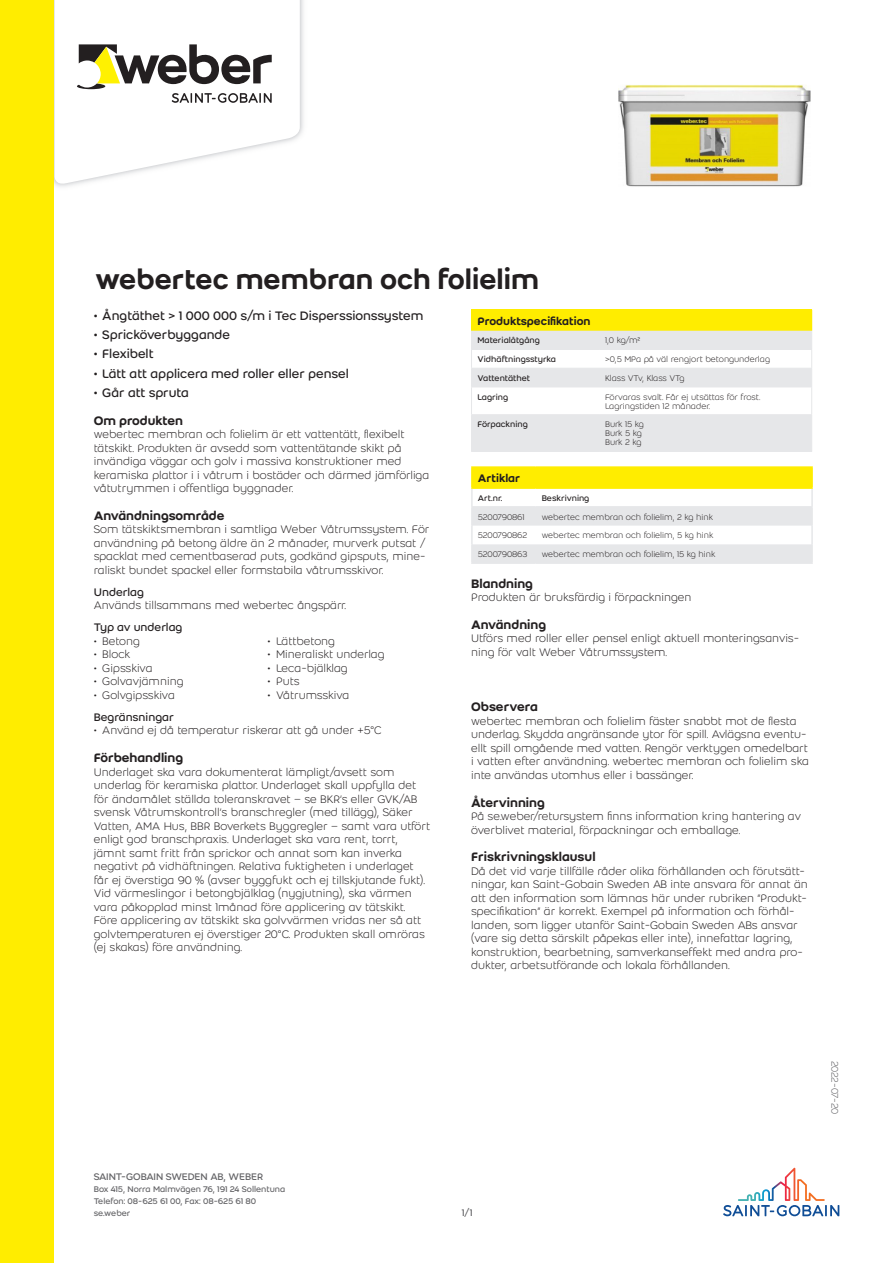
<style>
.page{position:relative;width:893px;height:1263px;background:#fff}
.page>*{position:absolute;margin:0;border:0;box-sizing:border-box;transform-origin:0 0}
.Product_name{font:500 30px "Weber";color:#231f20}
.t1{font:13.5px "Weber";color:#231f20}
.Second_header{font:500 13.5px "Weber";color:#231f20}
.Body_text{font:300 12px/13.5px "Weber";color:#231f20}
.Second_sub-header{font:12px "Weber";color:#231f20}
.header_1{font:500 12px "Weber";color:#231f20}
.column_header_1_colu{font:500 12px "Weber";color:#231f20}
.t2{font:10.5px "Weber";letter-spacing:-.01em;color:#636366}
.Last_modification_da{font:300 10.5px "Weber";letter-spacing:-.02em;color:#636366}
.column_2{font:300 9px/9px "Weber";color:#231f20}
.t3{font:9px/12px "Weber";letter-spacing:-.005em;color:#636366}
.column_1{font:9px "Weber";color:#231f20}
.column_1-2{font:300 9px "Weber";letter-spacing:-.02em;color:#231f20}
.column_2-2{font:300 9px/9px "Weber";letter-spacing:-.02em;color:#231f20}
.column_header_2_colu{font:9px "Weber";color:#231f20}
.column_2-3{font:300 9px "Weber";letter-spacing:-.025em;color:#231f20}
</style>
<div class="page">
<img style="left:54px;top:0;width:250px;height:187px">
<svg style="left:55px;top:0;width:245px;height:186px"></svg>
<svg style="left:77px;top:44px;width:195px;height:59px"></svg>
<div style="left:0;top:0;width:54px;height:1263px;background:#ffed00"></div>
<svg style="left:723px;top:1168px;width:116px;height:48px"></svg>
<svg style="left:471px;top:310px;width:341px;height:141px"></svg>
<hr style="left:471px;top:414px;width:128px;height:1px;background:#e6e7e9">
<hr style="left:471px;top:415px;width:1px;height:36px;background:#e6e7e9">
<hr style="left:471px;top:451px;width:128px;height:1px;background:#e6e7e9">
<hr style="left:599px;top:414px;width:213px;height:1px;background:#e6e7e9">
<hr style="left:811px;top:415px;width:1px;height:36px;background:#e6e7e9">
<hr style="left:599px;top:451px;width:213px;height:1px;background:#e6e7e9">
<hr style="left:471px;top:466px;width:65px;height:2px;background:#ffed00">
<hr style="left:536px;top:466px;width:277px;height:2px;background:#ffed00">
<svg style="left:471px;top:467px;width:342px;height:95px"></svg>
<hr style="left:471px;top:562px;width:65px;height:2px;background:#e6e7e9">
<hr style="left:536px;top:562px;width:277px;height:2px;background:#e6e7e9">
<img style="left:619px;top:85px;width:191px;height:102px">
<p class="Product_name" style="left:95px;top:257px;width:446px">webertec membran och folielim</p>
<p class="t1" style="left:94px;top:306px;width:331px">• Ångtäthet &gt; 1 000 000 s/m i Tec Disperssionssystem</p>
<p class="t1" style="left:94px;top:325px;width:138px">• Spricköverbyggande</p>
<p class="t1" style="left:94px;top:344px;width:61px">• Flexibelt</p>
<p class="t1" style="left:94px;top:364px;width:257px">• Lätt att applicera med roller eller pensel</p>
<p class="t1" style="left:94px;top:383px;width:97px">• Går att spruta</p>
<p class="Second_header" style="left:94px;top:410px;width:91px">Om produkten</p>
<p class="Body_text" style="left:94px;top:427px;width:337px">webertec membran och folielim är ett vattentätt, flexibelt tätskikt. Produkten är avsedd som vattentätande skikt på invändiga väggar och golv i massiva konstruktioner med keramiska plattor i i våtrum i bostäder och därmed jämförliga våtutrymmen i offentliga byggnader.</p>
<p class="Second_header" style="left:94px;top:506px;width:132px">Användningsområde</p>
<p class="Body_text" style="left:94px;top:522px;width:337px">Som tätskiktsmembran i samtliga Weber Våtrumssystem. För användning på betong äldre än 2 månader, murverk putsat / spacklat med cementbaserad puts, godkänd gipsputs, mine&shy;raliskt bundet spackel eller formstabila våtrumsskivor.</p>
<p class="Second_sub-header" style="left:94px;top:584px;width:52px">Underlag</p>
<p class="Body_text" style="left:94px;top:598px;width:254px">Används tillsammans med webertec ångspärr.</p>
<p class="Second_sub-header" style="left:94px;top:619px;width:90px">Typ av underlag</p>
<p class="Body_text" style="left:94px;top:634px;width:48px">• Betong</p>
<p class="Body_text" style="left:94px;top:647px;width:38px">• Block</p>
<p class="Body_text" style="left:94px;top:661px;width:60px">• Gipsskiva</p>
<p class="Body_text" style="left:94px;top:674px;width:91px">• Golvavjämning</p>
<p class="Body_text" style="left:94px;top:688px;width:83px">• Golvgipsskiva</p>
<p class="Body_text" style="left:268px;top:634px;width:69px">• Lättbetong</p>
<p class="Body_text" style="left:268px;top:647px;width:119px">• Mineraliskt underlag</p>
<p class="Body_text" style="left:268px;top:661px;width:82px">• Leca-bjälklag</p>
<p class="Body_text" style="left:268px;top:674px;width:34px">• Puts</p>
<p class="Body_text" style="left:268px;top:688px;width:83px">• Våtrumsskiva</p>
<p class="Second_sub-header" style="left:94px;top:709px;width:82px">Begränsningar</p>
<p class="Body_text" style="left:94px;top:723px;width:289px">• Använd ej då temperatur riskerar att gå under +5°C</p>
<p class="Second_header" style="left:94px;top:748px;width:91px">Förbehandling</p>
<p class="Body_text" style="left:94px;top:765px;width:338px">Underlaget ska vara dokumenterat lämpligt/avsett som underlag för keramiska plattor. Underlaget skall uppfylla det för ändamålet ställda toleranskravet – se BKR’s eller GVK/AB svensk Våtrumskontroll’s branschregler (med tillägg), Säker Vatten, AMA Hus, BBR Boverkets Byggregler – samt vara utfört enligt god branschpraxis. Underlaget ska vara rent, torrt, jämnt samt fritt från sprickor och annat som kan inverka negativt på vidhäftningen. Relativa fuktigheten i underlaget får ej överstiga 90 % (avser byggfukt och ej tillskjutande fukt).<br>Vid värmeslingor i betongbjälklag (nygjutning), ska värmen vara påkopplad minst 1månad före applicering av tätskikt.<br>Före applicering av tätskikt ska golvvärmen vridas ner så att golvtemperaturen ej överstiger 20°C. Produkten skall omröras (ej skakas) före användning.</p>
<p class="header_1" style="left:477px;top:312px;width:114px">Produktspecifikation</p>
<p class="column_1" style="left:477px;top:334px;width:64px">Materialåtgång</p>
<p class="column_2" style="left:605px;top:336px;width:37px">1,0 kg/m²</p>
<p class="column_1" style="left:477px;top:353px;width:80px">Vidhäftningsstyrka</p>
<p class="column_2" style="left:605px;top:355px;width:167px">&gt;0,5 MPa på väl rengjort betongunderlag</p>
<p class="column_1" style="left:477px;top:372px;width:54px">Vattentäthet</p>
<p class="column_2-3" style="left:605px;top:372px;width:81px">Klass VTv, Klass VTg</p>
<p class="column_1" style="left:477px;top:390px;width:32px">Lagring</p>
<p class="column_2" style="left:605px;top:392px;width:157px">Förvaras svalt. Får ej utsättas för frost.<br>Lagringstiden 12 månader.</p>
<p class="column_1" style="left:477px;top:418px;width:52px">Förpackning</p>
<p class="column_2-2" style="left:605px;top:420px;width:40px">Burk 15 kg<br>Burk 5 kg<br>Burk 2 kg</p>
<p class="column_header_1_colu" style="left:478px;top:469px;width:44px">Artiklar</p>
<p class="column_header_2_colu" style="left:478px;top:492px;width:26px">Art.nr.</p>
<p class="column_header_2_colu" style="left:542px;top:492px;width:49px">Beskrivning</p>
<p class="column_1-2" style="left:478px;top:511px;width:48px">5200790861</p>
<p class="column_2" style="left:542px;top:512px;width:173px">webertec membran och folielim, 2 kg hink</p>
<p class="column_1-2" style="left:478px;top:529px;width:51px">5200790862</p>
<p class="column_2" style="left:542px;top:531px;width:173px">webertec membran och folielim, 5 kg hink</p>
<p class="column_1-2" style="left:478px;top:548px;width:51px">5200790863</p>
<p class="column_2" style="left:542px;top:549px;width:175px">webertec membran och folielim, 15 kg hink</p>
<p class="Second_header" style="left:471px;top:573px;width:64px">Blandning</p>
<p class="Body_text" style="left:471px;top:590px;width:222px">Produkten är bruksfärdig i förpackningen</p>
<p class="Second_header" style="left:471px;top:614px;width:77px">Användning</p>
<p class="Body_text" style="left:471px;top:631px;width:329px">Utförs med roller eller pensel enligt aktuell monteringsanvis&shy;ning för valt Weber Våtrumssystem.</p>
<p class="Second_header" style="left:471px;top:697px;width:68px">Observera</p>
<p class="Body_text" style="left:471px;top:714px;width:339px">webertec membran och folielim fäster snabbt mot de flesta underlag. Skydda angränsande ytor för spill. Avlägsna eventu&shy;ellt spill omgående med vatten. Rengör verktygen omedelbart i vatten efter användning. webertec membran och folielim ska inte användas utomhus eller i bassänger.</p>
<p class="Second_header" style="left:471px;top:792px;width:75px">Återvinning</p>
<p class="Body_text" style="left:471px;top:809px;width:331px">På se.weber/retursystem finns information kring hantering av överblivet material, förpackningar och emballage.</p>
<p class="Second_header" style="left:471px;top:847px;width:126px">Friskrivningsklausul</p>
<p class="Body_text" style="left:471px;top:864px;width:338px">Då det vid varje tillfälle råder olika förhållanden och förutsätt&shy;ningar, kan Saint-Gobain Sweden AB inte ansvara för annat än att den information som lämnas här under rubriken ”Produkt&shy;specifikation” är korrekt. Exempel på information och förhål&shy;landen, som ligger utanför Saint-Gobain Sweden ABs ansvar (vare sig detta särskilt påpekas eller inte), innefattar lagring, konstruktion, bearbetning, samverkanseffekt med andra pro&shy;dukter, arbetsutförande och lokala förhållanden.</p>
<p class="t2" style="left:94px;top:1169px;width:171px">SAINT-GOBAIN SWEDEN AB, WEBER</p>
<p class="t3" style="left:94px;top:1183px;width:193px">Box 415, Norra Malmvägen 76, 191 24 Sollentuna<br>Telefon: 08-625 61 00, Fax: 08-625 61 80 se.weber</p>
<p class="t2" style="left:462px;top:1205px;width:12px">1/1</p>
<p class="Last_modification_da" style="left:842px;top:1061px;width:55px;rotate:90deg">2022-07-20</p>
</div>
